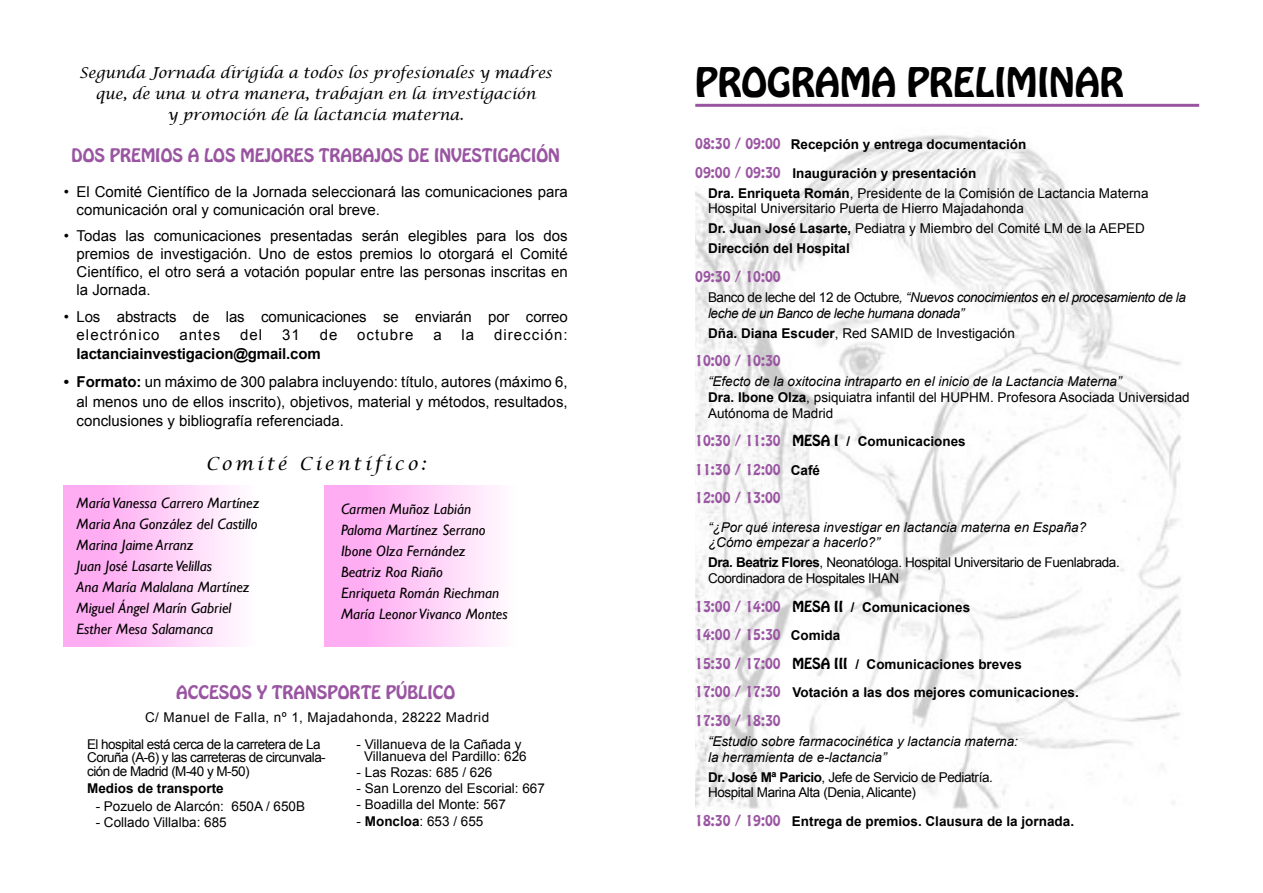
<style>
.page{position:relative;width:1263px;height:893px;background:#fff}
.page>*{position:absolute;margin:0;border:0;box-sizing:border-box;transform-origin:0 0}
.t1{font:36px "Hobo Std";color:#000}
.t2{font:italic 18px "Lucida Calligraphy";letter-spacing:.17em;color:#000}
.t3{font:16.5px "Hobo Std";color:#9a55a2}
.t4{font:15px/18px "Arial";color:#000}
.t5{font:italic 15px/21px "Gill Sans";color:#000}
.t6{font:italic 15px/21px "Lucida Calligraphy";letter-spacing:-.01em;color:#000;text-align:center}
.t7{font:700 15px "Arial";letter-spacing:-.01em;color:#000}
.t8{font:15px "Arial";letter-spacing:.07em;color:#000}
.t9{font:13.5px/15.8px "Arial";color:#000}
.t10{font:700 13.5px/28.5px "Arial";color:#000}
.t11{font:13.5px/15.8px "Arial";letter-spacing:-.03em;color:#000}
.t12{font:italic 13.5px/15.8px "Arial";color:#000}
.t13{font:italic 13.5px/15.8px "Arial";letter-spacing:-.03em;color:#000}
.t14{font:13.5px/13.5px "Arial";letter-spacing:-.04em;color:#000}
.t15{font:13.5px/28.5px "Hobo Std";color:#9a55a2}
.t16{font:13.5px "Arial";letter-spacing:.03em;color:#000}
.s1{font-weight:700}
.s2{font-family:"Hobo Std";font-weight:400;color:#9a55a2}
.s3{font-weight:400}
.s4{font-style:normal}
.s5{font-style:italic}
.s6{font-family:"Hobo Std";font-weight:400}
.s7{font-family:"Arial";font-weight:700;color:#000}
.s8{font-family:"Hobo Std";font-weight:400;color:#000001}
</style>
<div class="page">
<img style="left:695px;top:135px;width:486px;height:674px">
<hr style="left:695px;top:104px;width:504px;height:3px;background:#9a55a2">
<div style="left:64px;top:485px;width:242px;height:161px;background:linear-gradient(to right,#ffa2f1,#fff)"></div>
<div style="left:324px;top:485px;width:243px;height:161px;background:linear-gradient(to right,#ffa2f1,#fff)"></div>
<p class="t6" style="left:79px;top:62px;width:474px">Segunda Jornada dirigida a todos los profesionales y madres que, de una u otra manera, trabajan en la investigación<br>y promoción de la lactancia materna.</p>
<p class="t3" style="left:72px;top:144px;width:490px">DOS PREMIOS A LOS MEJORES TRABAJOS DE INVESTIGACIÓN</p>
<p class="t4" style="left:77px;top:183px;width:493px;text-indent:-13px">• El Comité Científico de la Jornada seleccionará las comunicaciones para comunicación oral y comunicación oral breve.</p>
<p class="t4" style="left:77px;top:227px;width:493px;text-align:justify;text-indent:-13px">• Todas las comunicaciones presentadas serán elegibles para los dos premios de investigación. Uno de estos premios lo otorgará el Comité Científico, el otro será a votación popular entre las personas inscritas en la Jornada.</p>
<p class="t4" style="left:77px;top:308px;width:493px;text-indent:-13px">• Los abstracts de las comunicaciones se enviarán por correo electrónico</p>
<p class="t4" style="left:179px;top:326px;width:42px">antes</p>
<p class="t4" style="left:240px;top:326px;width:24px">del</p>
<p class="t4" style="left:282px;top:326px;width:19px">31</p>
<p class="t4" style="left:320px;top:326px;width:19px">de</p>
<p class="t8" style="left:357px;top:325px;width:58px">octubre</p>
<p class="t4" style="left:433px;top:326px;width:10px">a</p>
<p class="t4" style="left:461px;top:326px;width:14px">la</p>
<p class="t8" style="left:494px;top:325px;width:75px">dirección:</p>
<p class="t7" style="left:77px;top:344px;width:246px">lactanciainvestigacion@gmail.com</p>
<p class="t4" style="left:76px;top:372px;width:493px;line-height:19.5px;text-align:justify;text-indent:-13px"><span class="s1">• Formato:</span> un máximo de 300 palabra incluyendo: título, autores (máximo 6, al menos uno de ellos inscrito), objetivos, material y métodos, resultados, conclusiones y bibliografía referenciada.</p>
<p class="t2" style="left:206px;top:453px;width:221px">Comité Científico:</p>
<p class="t5" style="left:77px;top:493px;width:185px">María Vanessa Carrero Martínez<br>Maria Ana González del Castillo<br>Marina Jaime Arranz<br>Juan José Lasarte Velillas<br>Ana María Malalana Martínez<br>Miguel Ángel Marín Gabriel<br>Esther Mesa Salamanca</p>
<p class="t5" style="left:341px;top:498px;width:168px">Carmen Muñoz Labián<br>Paloma Martínez Serrano<br>Ibone Olza Fernández<br>Beatriz Roa Riaño<br>Enriqueta Román Riechman<br>María Leonor Vivanco Montes</p>
<p class="t3" style="left:176px;top:680px;width:280px">ACCESOS Y TRANSPORTE PÚBLICO</p>
<p class="t16" style="left:145px;top:709px;width:346px">C/ Manuel de Falla, nº 1, Majadahonda, 28222 Madrid</p>
<p class="t14" style="left:87px;top:737px;width:240px">El hospital está cerca de la carretera de La<br>Coruña (A-6) y las carreteras de circunvala&shy;ción de Madrid (M-40 y M-50)</p>
<p class="t10" style="left:87px;top:775px;width:138px">Medios de transporte</p>
<p class="t9" style="left:96px;top:799px;width:211px">- Pozuelo de Alarcón: 650A / 650B</p>
<p class="t9" style="left:96px;top:815px;width:133px">- Collado Villalba: 685</p>
<p class="t9" style="left:357px;top:738px;width:172px;line-height:12px;text-align:center">- Villanueva de la Cañada y<br>Villanueva del Pardillo: 626</p>
<p class="t9" style="left:357px;top:764px;width:137px">- Las Rozas: 685 / 626</p>
<p class="t9" style="left:357px;top:781px;width:190px">- San Lorenzo del Escorial: 667</p>
<p class="t9" style="left:357px;top:797px;width:151px">- Boadilla del Monte: 567</p>
<p class="t9" style="left:357px;top:813px;width:128px">- <span class="s1">Moncloa</span>: 653 / 655</p>
<h1 class="t1" style="left:695px;top:57px;width:430px">PROGRAMA PRELIMINAR</h1>
<p class="t10" style="left:695px;top:130px;width:333px"><span class="s2">08:30 / 09:00</span> Recepción y entrega documentación<br><span class="s2">09:00 / 09:30</span> Inauguración y presentación</p>
<p class="t9" style="left:708px;top:185px;width:442px"><span class="s1">Dra. Enriqueta Román</span>, Presidente de la Comisión de Lactancia Materna<br>Hospital Universitario Puerta de Hierro Majadahonda</p>
<p class="t10" style="left:708px;top:219px;width:438px;line-height:20px">Dr. Juan José Lasarte, <span class="s3">Pediatra y Miembro del Comité LM de la AEPED<br></span>Dirección del Hospital</p>
<p class="t15" style="left:695px;top:262px;width:87px">09:30 / 10:00</p>
<p class="t13" style="left:708px;top:289px;width:479px"><span class="s4">Banco de leche del 12 de Octubre</span>, “Nuevos conocimientos en el procesamiento de la leche de un Banco de leche humana donada”</p>
<p class="t9" style="left:708px;top:325px;width:308px"><span class="s1">Dña. Diana Escuder</span>, Red SAMID de Investigación</p>
<p class="t15" style="left:695px;top:347px;width:87px">10:00 / 10:30</p>
<p class="t9" style="left:708px;top:374px;width:483px"><span class="s5">“Efecto de la oxitocina intraparto en el inicio de la Lactancia Materna”<br></span><span class="s1">Dra. Ibone Olza</span>, psiquiatra infantil del HUPHM. Profesora Asociada Universidad<br>Autónoma de Madrid</p>
<p class="t10" style="left:695px;top:428px;width:272px"><span class="s2">10:30 / 11:30</span> <span class="s6">MESA I</span> / Comunicaciones</p>
<p class="t15" style="left:695px;top:455px;width:126px">11:30 / 12:00 <span class="s7">Café<br></span>12:00 / 13:00</p>
<p class="t12" style="left:708px;top:519px;width:380px">“¿Por qué interesa investigar en lactancia materna en España? ¿Cómo empezar a hacerlo?”</p>
<p class="t11" style="left:708px;top:555px;width:413px"><span class="s1">Dra. Beatriz Flores</span>, Neonatóloga. Hospital Universitario de Fuenlabrada.<br>Coordinadora de Hospitales IHAN</p>
<p class="t10" style="left:695px;top:593px;width:276px"><span class="s2">13:00 / 14:00</span> <span class="s8">MESA II</span> / Comunicaciones</p>
<p class="t15" style="left:695px;top:621px;width:147px">14:00 / 15:30 <span class="s7">Comida</span></p>
<p class="t10" style="left:695px;top:650px;width:385px"><span class="s2">15:30 / 17:00</span> <span class="s8">MESA III</span> / Comunicaciones breves<br><span class="s2">17:00 / 17:30</span> Votación a las dos mejores comunicaciones.</p>
<p class="t15" style="left:695px;top:706px;width:87px">17:30 / 18:30</p>
<p class="t12" style="left:708px;top:733px;width:311px">“Estudio sobre farmacocinética y lactancia materna: la herramienta de e-lactancia”</p>
<p class="t11" style="left:708px;top:769px;width:286px"><span class="s1">Dr. José Mª Paricio</span>, Jefe de Servicio de Pediatría.<br>Hospital Marina Alta (Denia, Alicante)</p>
<p class="t10" style="left:695px;top:807px;width:380px"><span class="s2">18:30 / 19:00</span> Entrega de premios. Clausura de la jornada.</p>
</div>
